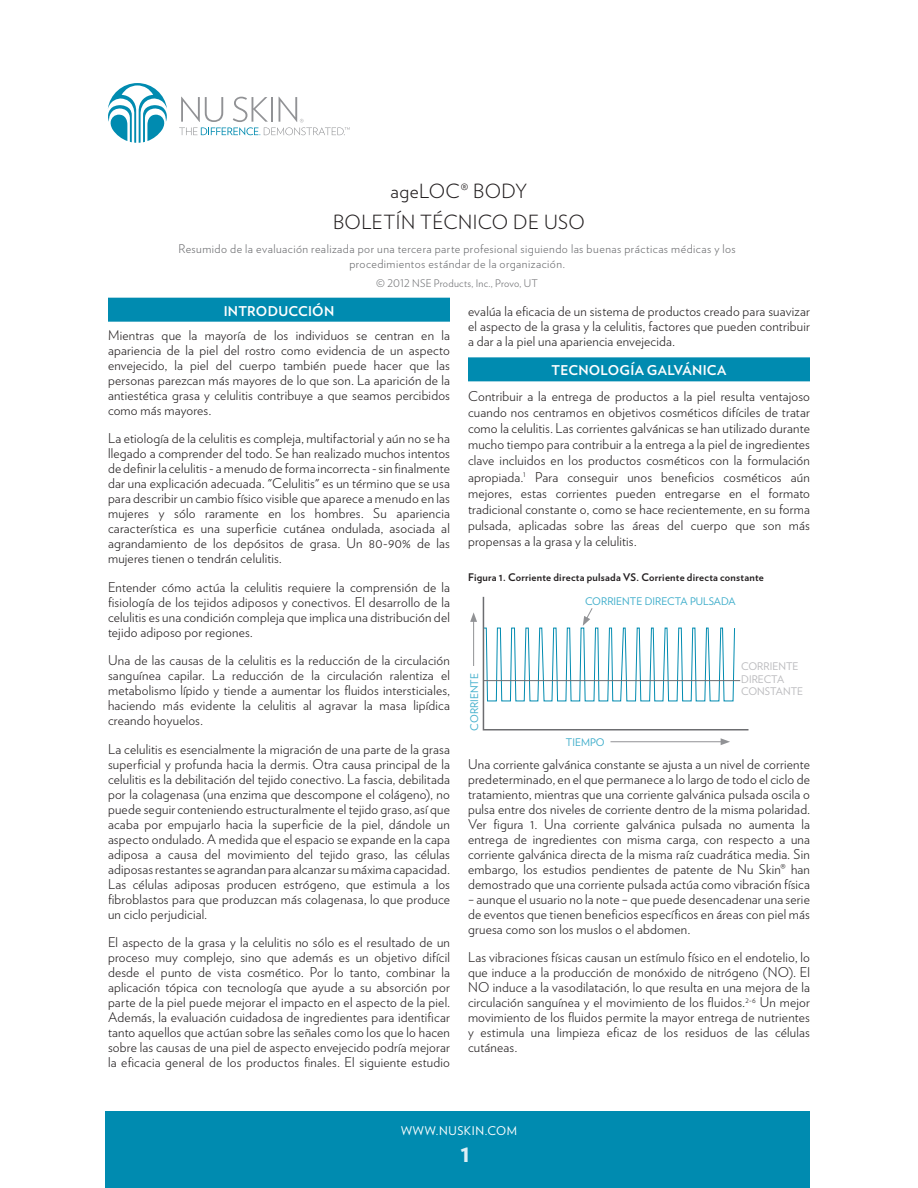
<style>
.page{position:relative;width:918px;height:1188px;background:#fff}
.page>*{position:absolute;margin:0;border:0;box-sizing:border-box;transform-origin:0 0}
.t1{font:300 19.5px "Verlag";letter-spacing:.025em;color:#231f20}
.t2{font:900 19.5px "Verlag";color:#ddeef5}
.t3{font:300 13.5px/15px "Verlag";letter-spacing:.015em;color:#231f20;text-align:justify}
.t4{font:700 13.5px "Verlag";letter-spacing:.02em;color:#fff}
.t5{font:300 12px/15px "Verlag";letter-spacing:.04em;color:#6c6d70;text-align:center}
.t6{font:12px "Verlag";letter-spacing:.045em;color:#fff}
.t7{font:700 10.5px "Verlag";letter-spacing:.02em;color:#231f20}
.t8{font:10.5px "Verlag";color:#40aecb}
.t9{font:300 10.5px "Verlag";letter-spacing:.02em;color:#6c6d70}
.t10{font:10.5px/12.6px "Verlag";color:#bbbbbe}
</style>
<div class="page">
<svg style="left:107px;top:83px;width:60px;height:60px"></svg>
<svg style="left:179px;top:97px;width:171px;height:38px"></svg>
<div style="left:106px;top:1112px;width:704px;height:76px;background:#008bb0"></div>
<div style="left:108px;top:298px;width:342px;height:24px;background:#008bb0"></div>
<div style="left:468px;top:357px;width:342px;height:24px;background:#008bb0"></div>
<hr style="left:610px;top:741px;width:113px;height:1px;background:#919295">
<svg style="left:721px;top:738px;width:9px;height:7px"></svg>
<svg style="left:470px;top:596px;width:279px;height:135px"></svg>
<p class="t1" style="left:391px;top:177px;width:138px">ageLOC® BODY</p>
<p class="t1" style="left:333px;top:208px;width:253px">BOLETÍN TÉCNICO DE USO</p>
<p class="t5" style="left:178px;top:240px;width:559px">Resumido de la evaluación realizada por una tercera parte profesional siguiendo las buenas prácticas médicas y los procedimientos estándar de la organización.</p>
<p class="t9" style="left:376px;top:276px;width:163px">© 2012 NSE Products, Inc., Provo, UT</p>
<p class="t4" style="left:224px;top:300px;width:112px">INTRODUCCIÓN</p>
<p class="t3" style="left:108px;top:327px;width:344px">Mientras que la mayoría de los individuos se centran en la apariencia de la piel del rostro como evidencia de un aspecto envejecido, la piel del cuerpo también puede hacer que las personas parezcan más mayores de lo que son. La aparición de la antiestética grasa y celulitis contribuye a que seamos percibidos como más mayores.</p>
<p class="t3" style="left:108px;top:430px;width:343px">La etiología de la celulitis es compleja, multifactorial y aún no se ha llegado a comprender del todo. Se han realizado muchos intentos de definir la celulitis - a menudo de forma incorrecta - sin finalmente dar una explicación adecuada. "Celulitis" es un término que se usa para describir un cambio físico visible que aparece a menudo en las mujeres y sólo raramente en los hombres. Su apariencia característica es una superficie cutánea ondulada, asociada al agrandamiento de los depósitos de grasa. Un 80-90% de las mujeres tienen o tendrán celulitis.</p>
<p class="t3" style="left:108px;top:579px;width:344px">Entender cómo actúa la celulitis requiere la comprensión de la fisiología de los tejidos adiposos y conectivos. El desarrollo de la celulitis es una condición compleja que implica una distribución del tejido adiposo por regiones.</p>
<p class="t3" style="left:108px;top:652px;width:344px">Una de las causas de la celulitis es la reducción de la circulación sanguínea capilar. La reducción de la circulación ralentiza el metabolismo lípido y tiende a aumentar los fluidos intersticiales, haciendo más evidente la celulitis al agravar la masa lipídica creando hoyuelos.</p>
<p class="t3" style="left:108px;top:741px;width:343px">La celulitis es esencialmente la migración de una parte de la grasa superficial y profunda hacia la dermis. Otra causa principal de la celulitis es la debilitación del tejido conectivo. La fascia, debilitada por la colagenasa (una enzima que descompone el colágeno), no puede seguir conteniendo estructuralmente el tejido graso, así que acaba por empujarlo hacia la superficie de la piel, dándole un aspecto ondulado. A medida que el espacio se expande en la capa adiposa a causa del movimiento del tejido graso, las células adiposas restantes se agrandan para alcanzar su máxima capacidad.<br>Las células adiposas producen estrógeno, que estimula a los fibroblastos para que produzcan más colagenasa, lo que produce un ciclo perjudicial.</p>
<p class="t3" style="left:108px;top:934px;width:344px">El aspecto de la grasa y la celulitis no sólo es el resultado de un proceso muy complejo, sino que además es un objetivo difícil desde el punto de vista cosmético. Por lo tanto, combinar la aplicación tópica con tecnología que ayude a su absorción por parte de la piel puede mejorar el impacto en el aspecto de la piel.<br>Además, la evaluación cuidadosa de ingredientes para identificar tanto aquellos que actúan sobre las señales como los que lo hacen sobre las causas de una piel de aspecto envejecido podría mejorar la eficacia general de los productos finales. El siguiente estudio</p>
<p class="t3" style="left:468px;top:303px;width:344px">evalúa la eficacia de un sistema de productos creado para suavizar el aspecto de la grasa y la celulitis, factores que pueden contribuir a dar a la piel una apariencia envejecida.</p>
<p class="t4" style="left:552px;top:360px;width:176px">TECNOLOGÍA GALVÁNICA</p>
<p class="t3" style="left:468px;top:387px;width:344px;line-height:16.2px">Contribuir a la entrega de productos a la piel resulta ventajoso cuando nos centramos en objetivos cosméticos difíciles de tratar como la celulitis. Las corrientes galvánicas se han utilizado durante mucho tiempo para contribuir a la entrega a la piel de ingredientes clave incluidos en los productos cosméticos con la formulación apropiada.<sup>1</sup> Para conseguir unos beneficios cosméticos aún mejores, estas corrientes pueden entregarse en el formato tradicional constante o, como se hace recientemente, en su forma pulsada, aplicadas sobre las áreas del cuerpo que son más propensas a la grasa y la celulitis.</p>
<p class="t7" style="left:468px;top:569px;width:297px">Figura 1. Corriente directa pulsada VS. Corriente directa constante</p>
<p class="t8" style="left:467px;top:730px;width:59px;rotate:-90deg">CORRIENTE</p>
<p class="t8" style="left:585px;top:593px;width:152px">CORRIENTE DIRECTA PULSADA</p>
<p class="t8" style="left:566px;top:734px;width:40px">TIEMPO</p>
<p class="t10" style="left:741px;top:660px;width:59px">CORRIENTE<br>DIRECTA</p>
<p class="t10" style="left:741px;top:685px;width:64px">CONSTANTE</p>
<p class="t3" style="left:468px;top:756px;width:344px">Una corriente galvánica constante se ajusta a un nivel de corriente predeterminado, en el que permanece a lo largo de todo el ciclo de tratamiento, mientras que una corriente galvánica pulsada oscila o pulsa entre dos niveles de corriente dentro de la misma polaridad.<br>Ver figura 1. Una corriente galvánica pulsada no aumenta la entrega de ingredientes con misma carga, con respecto a una corriente galvánica directa de la misma raíz cuadrática media. Sin embargo, los estudios pendientes de patente de Nu Skin® han demostrado que una corriente pulsada actúa como vibración física − aunque el usuario no la note − que puede desencadenar una serie de eventos que tienen beneficios específicos en áreas con piel más gruesa como son los muslos o el abdomen.</p>
<p class="t3" style="left:468px;top:949px;width:344px">Las vibraciones físicas causan un estímulo físico en el endotelio, lo que induce a la producción de monóxido de nitrógeno (NO). El NO induce a la vasodilatación, lo que resulta en una mejora de la circulación sanguínea y el movimiento de los fluidos.<sup>2-6</sup> Un mejor movimiento de los fluidos permite la mayor entrega de nutrientes y estimula una limpieza eficaz de los residuos de las células cutáneas.</p>
<p class="t6" style="left:401px;top:1122px;width:117px">WWW.NUSKIN.COM</p>
<p class="t2" style="left:461px;top:1139px;width:11px">1</p>
</div>
